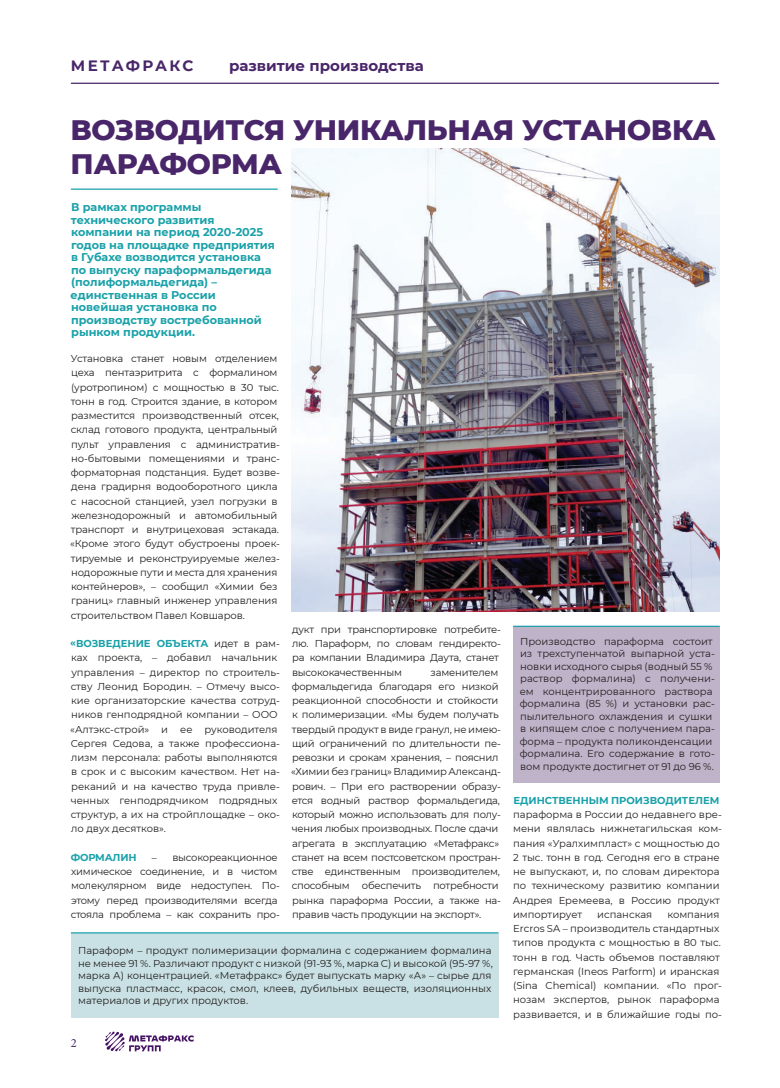
<style>
.page{position:relative;width:780px;height:1088px;background:#fff}
.page>*{position:absolute;margin:0;border:0;box-sizing:border-box;transform-origin:0 0}
.t1{font:800 28.75px/33.8px "Montserrat";letter-spacing:-.01em;color:#492669}
.t2{font:700 15px "Montserrat";color:#492669}
.t3{font:700 15px "Montserrat";letter-spacing:.155em;color:#492669}
.t4{font:12.5px "Minion Pro";color:#492669}
.t5{font:700 11.25px/12.5px "Montserrat";color:#1aa1a9}
.t6{font:10px/14.2px "Montserrat";letter-spacing:-.01em;color:#231f20}
.t7{font:700 10px "Montserrat";color:#1aa1a9}
</style>
<div class="page">
<svg style="left:105px;top:1031px;width:89px;height:20px"></svg>
<hr style="left:71px;top:83px;width:648px;height:1px;background:#492669">
<hr style="left:71px;top:189px;width:207px;height:1px;background:#1aa1a9">
<img style="left:292px;top:148px;width:427px;height:463px">
<div style="left:71px;top:933px;width:427px;height:84px;background:#c9e1e4"></div>
<hr style="left:71px;top:932px;width:427px;height:1px;background:#1aa1a9">
<div style="left:513px;top:626px;width:206px;height:156px;background:#bfb3c9"></div>
<hr style="left:513px;top:626px;width:206px;height:1px;background:#1aa1a9">
<h2 class="t3" style="left:71px;top:55px;width:124px">МЕТАФРАКС</h2>
<h2 class="t2" style="left:229px;top:55px;width:196px">развитие производства</h2>
<h1 class="t1" style="left:70px;top:112px;width:647px">ВОЗВОДИТСЯ УНИКАЛЬНАЯ УСТАНОВКА<br>ПАРАФОРМА</h1>
<p class="t5" style="left:71px;top:200px;width:206px">В рамках программы технического развития компании на период 2020-2025 годов на площадке предприятия в Губахе возводится установка по выпуску параформальдегида (полиформальдегида) – единственная в России новейшая установка по производству востребованной рынком продукции.</p>
<p class="t6" style="left:70px;top:351px;width:211px">Установка станет новым отделением цеха пентаэритрита с формалином (уротропином) с мощностью в 30 тыс. тонн в год. Строится здание, в котором разместится производственный отсек, склад готового продукта, центральный пульт управления с административ&shy;но-бытовыми помещениями и транс&shy;форматорная подстанция. Будет возве&shy;дена градирня водооборотного цикла с насосной станцией, узел погрузки в железнодорожный и автомобильный транспорт и внутрицеховая эстакада. «Кроме этого будут обустроены проек&shy;тируемые и реконструируемые желез&shy;нодорожные пути и места для хранения контейнеров», – сообщил «Химии без границ» главный инженер управления строительством Павел Ковшаров.</p>
<p class="t7" style="left:70px;top:636px;width:119px">«Возведение объекта</p>
<p class="t6" style="left:70px;top:636px;width:211px;text-indent:144px">идет в рам&shy;ках проекта, – добавил начальник управления – директор по строитель&shy;ству Леонид Бородин. – Отмечу высо&shy;кие организаторские качества сотруд&shy;ников генподрядной компании – ООО «Алтэкс-строй» и ее руководителя<br>Сергея Седова, а также профессиона&shy;лизм персонала: работы выполняются в срок и с высоким качеством. Нет на&shy;реканий и на качество труда привле&shy;ченных генподрядчиком подрядных структур, а их на стройплощадке – око&shy;ло двух десятков».</p>
<p class="t7" style="left:71px;top:850px;width:27px">Форма</p>
<p class="t7" style="left:113px;top:850px;width:25px">лин</p>
<p class="t6" style="left:71px;top:850px;width:211px;text-indent:81px">– высокореакционное химическое соединение, и в чистом молекулярном виде недоступен. По&shy;этому перед производителями всегда стояла проблема – как сохранить про-</p>
<p class="t6" style="left:292px;top:622px;width:210px">дукт при транспортировке потребите&shy;лю. Параформ, по словам гендиректо&shy;ра компании Владимира Даута, станет высококачественным</p>
<p class="t6" style="left:291px;top:664px;width:211px;text-indent:139px">заменителем формальдегида благодаря его низкой реакционной способности и стойкости к полимеризации. «Мы будем получать твердый продукт в виде гранул, не имею&shy;щий ограничений по длительности пе&shy;ревозки и срокам хранения, – пояснил «Химии без границ» Владимир Александ&shy;рович. – При его растворении образу&shy;ется водный раствор формальдегида, который можно использовать для полу&shy;чения любых производных. После сдачи агрегата в эксплуатацию «Метафракс» станет на всем постсоветском простран&shy;стве единственным производителем, способным обеспечить потребности рынка параформа России, а также на&shy;правив часть продукции на экспорт».</p>
<p class="t6" style="left:78px;top:944px;width:416px;line-height:12.5px">Параформ – продукт полимеризации формалина с содержанием формалина не менее 91 %. Различают продукт с низкой (91-93 %, марка С) и высокой (95-97 %, марка А) концентрацией. «Метафракс» будет выпускать марку «А» – сырье для выпуска пластмасс, красок, смол, клеев, дубильных веществ, изоляционных материалов и других продуктов.</p>
<p class="t4" style="left:71px;top:1035px;width:7px">2</p>
<p class="t6" style="left:519px;top:634px;width:197px;line-height:12.5px">Производство параформа состоит из трехступенчатой выпарной уста&shy;новки исходного сырья (водный 55 % раствор формалина) с получени&shy;ем концентрированного раствора формалина (85 %) и установки рас&shy;пылительного охлаждения и сушки в кипящем слое с получением пара&shy;форма – продукта поликонденсации формалина. Его содержание в гото&shy;вом продукте достигнет от 91 до 96 %.</p>
<p class="t7" style="left:513px;top:793px;width:40px">Единстве</p>
<p class="t7" style="left:572px;top:793px;width:139px">нным производителем</p>
<p class="t6" style="left:513px;top:807px;width:211px">параформа в России до недавнего вре&shy;мени являлась нижнетагильская ком&shy;пания «Уралхимпласт» с мощностью до 2 тыс. тонн в год. Сегодня его в стране не выпускают, и, по словам директора по техническому развитию компании Андрея Еремеева, в Россию продукт импортирует</p>
<p class="t6" style="left:513px;top:907px;width:211px;text-indent:154px">компания Ercros SA – производитель стандартных типов продукта с мощностью в 80 тыс. тонн в год. Часть объемов поставляют германская (Ineos Parform) и иранская (Sina Chemical) компании. «По прог&shy;нозам экспертов, рынок параформа развивается, и в ближайшие годы по-</p>
<p class="t6" style="left:597px;top:907px;width:57px">испанская</p>
</div>
